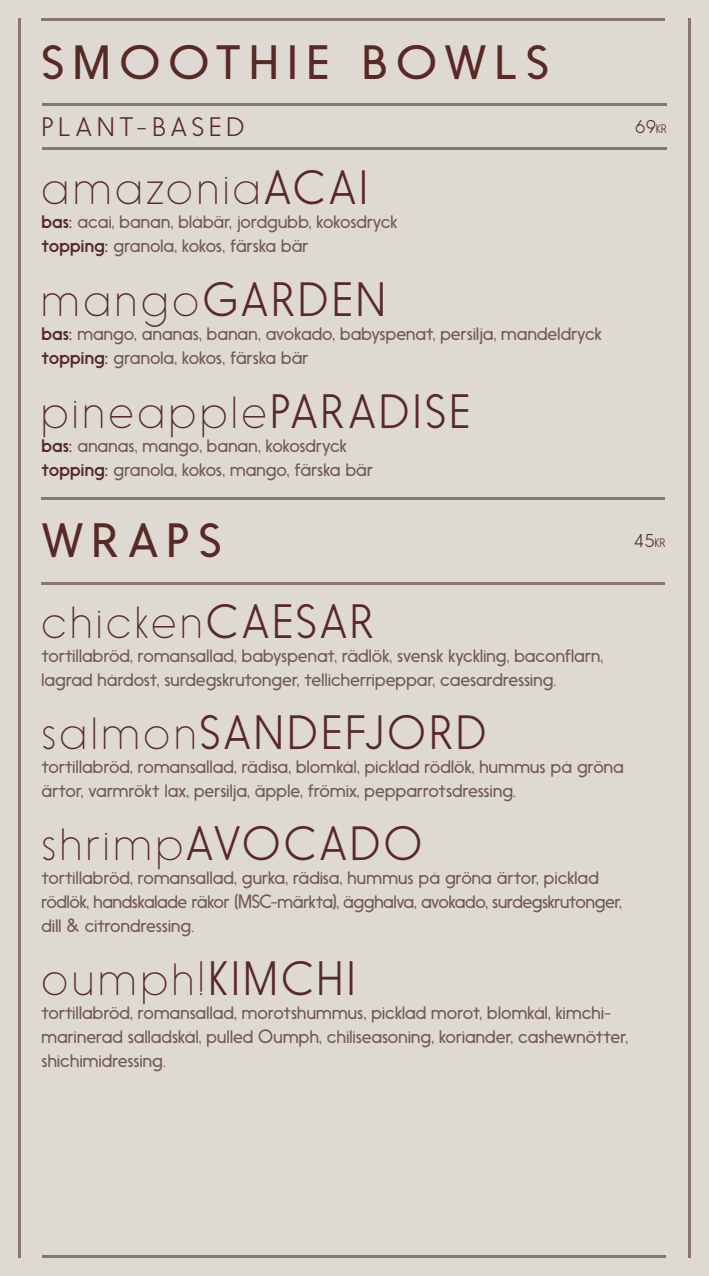
<style>
.page{position:relative;width:709px;height:1276px;background:#ded9d2}
.page>*{position:absolute;margin:0;border:0;box-sizing:border-box;transform-origin:0 0}
.t1{font:100 45px "Nanami Rounded";letter-spacing:.095em;color:#592926}
.t2{font:200 45px "Nanami Rounded";letter-spacing:.09em;color:#592926}
.t3{font:300 45px "Nanami Rounded";letter-spacing:.19em;color:#592926;scale:1.08 1}
.t4{font:200 25px "Nanami Rounded";letter-spacing:.19em;color:#592926;scale:1.08 1}
.t5{font:300 18px/24px "Nanami Rounded";letter-spacing:.005em;color:#745a53}
.t6{font:200 17.35px "Nanami Rounded";color:#592926}
.s1{font-weight:200}
.s2{font-weight:400;color:#592926}
.s3{font-weight:100}
.s4{font-size:11.55px}
</style>
<div class="page">
<hr style="left:18px;top:18px;width:3px;height:1240px;background:#87756e">
<hr style="left:687px;top:18px;width:3px;height:1240px;background:#87756e">
<hr style="left:43px;top:1255px;width:622px;height:3px;background:#87756e">
<hr style="left:41px;top:18px;width:624px;height:3px;background:#87756e">
<hr style="left:42px;top:103px;width:624px;height:3px;background:#87756e">
<hr style="left:42px;top:147px;width:624px;height:3px;background:#87756e">
<hr style="left:41px;top:496px;width:624px;height:3px;background:#87756e">
<hr style="left:41px;top:581px;width:624px;height:3px;background:#87756e">
<h1 class="t3" style="left:41px;top:36px;width:471px">SMOOTHIE BOWLS</h1>
<h2 class="t4" style="left:42px;top:114px;width:189px">PLANT-BASED</h2>
<h1 class="t1" style="left:41px;top:165px;width:327px">amazonia<span class="s1">ACAI</span></h1>
<p class="t5" style="left:41px;top:209px;width:357px"><span class="s2">bas:</span> acai, banan, blåbär, jordgubb, kokosdryck <span class="s2">topping:</span> granola, kokos, färska bär</p>
<h1 class="t2" style="left:41px;top:276px;width:345px"><span class="s3">mango</span>GARDEN</h1>
<p class="t5" style="left:41px;top:322px;width:562px"><span class="s2">bas:</span> mango, ananas, banan, avokado, babyspenat, persilja, mandeldryck <span class="s2">topping:</span> granola, kokos, färska bär</p>
<h1 class="t1" style="left:41px;top:389px;width:430px">pineapple<span class="s1">PARADISE</span></h1>
<p class="t5" style="left:41px;top:434px;width:333px"><span class="s2">bas:</span> ananas, mango, banan, kokosdryck <span class="s2">topping:</span> granola, kokos, mango, färska bär</p>
<h1 class="t3" style="left:41px;top:515px;width:168px">WRAPS</h1>
<h1 class="t1" style="left:41px;top:599px;width:333px">chicken<span class="s1">CAESAR</span></h1>
<p class="t5" style="left:41px;top:644px;width:563px">tortillabröd, romansallad, babyspenat, rädlök, svensk kyckling, baconflarn, lagrad hårdost, surdegskrutonger, tellicherripeppar, caesardressing.</p>
<p class="t6" style="left:635px;top:118px;width:33px">69<span class="s4">KR</span></p>
<p class="t6" style="left:634px;top:531px;width:33px">45<span class="s4">KR</span></p>
<h1 class="t2" style="left:41px;top:709px;width:446px"><span class="s3">salmon</span>SANDEFJORD</h1>
<p class="t5" style="left:41px;top:755px;width:583px">tortillabröd, romansallad, rädisa, blomkål, picklad rödlök, hummus på gröna ärtor, varmrökt lax, persilja, äpple, frömix, pepparrotsdressing.</p>
<h1 class="t2" style="left:41px;top:820px;width:382px"><span class="s3">shrimp</span>AVOCADO</h1>
<p class="t5" style="left:41px;top:865px;width:581px">tortillabröd, romansallad, gurka, rädisa, hummus på gröna ärtor, picklad rödlök, handskalade räkor (MSC-märkta), ägghalva, avokado, surdegskrutonger, dill &amp; citrondressing.</p>
<h1 class="t1" style="left:41px;top:955px;width:314px">oumph!<span class="s1">KIMCHI</span></h1>
<p class="t5" style="left:41px;top:1000px;width:588px">tortillabröd, romansallad, morotshummus, picklad morot, blomkål, kimchi&shy;marinerad salladskål, pulled Oumph, chiliseasoning, koriander, cashewnötter, shichimidressing.</p>
</div>
